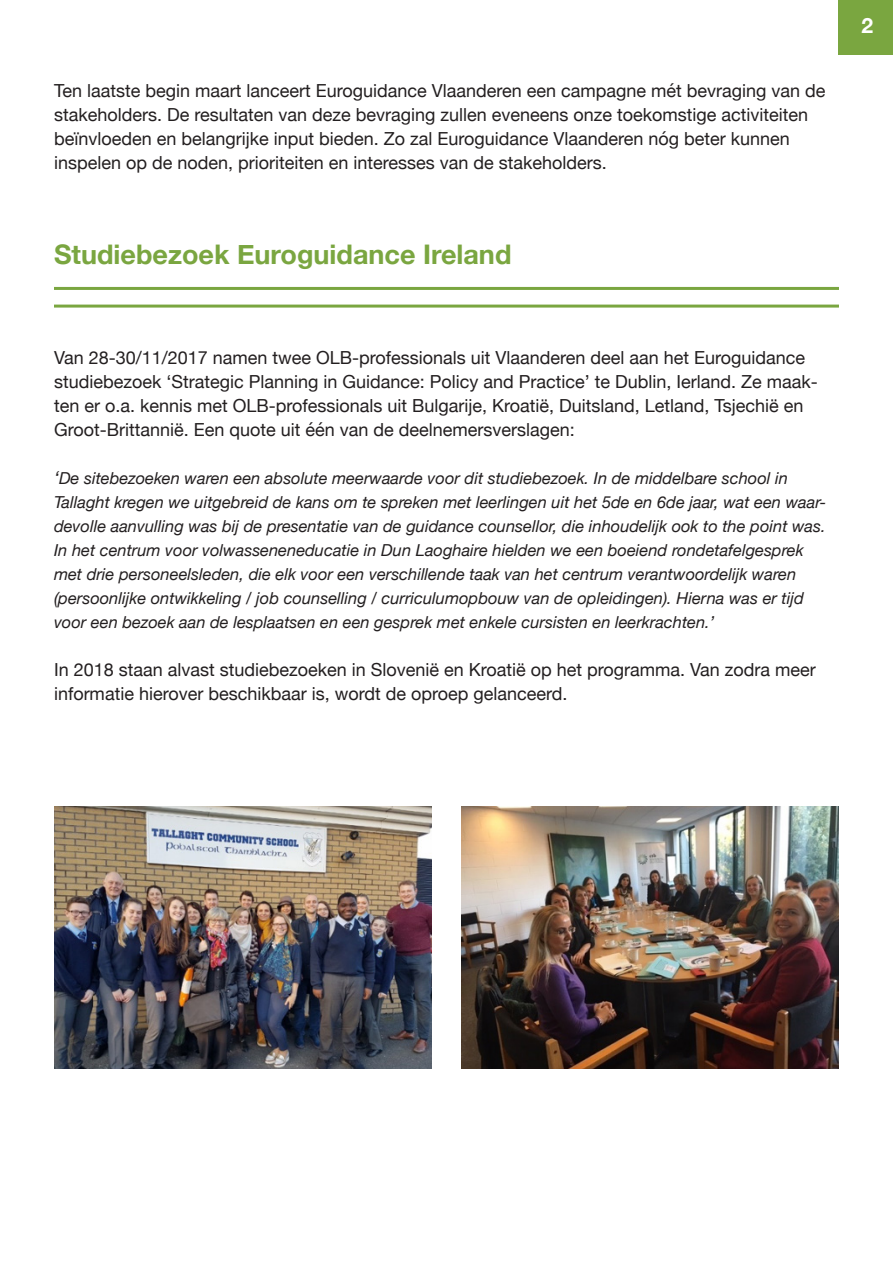
<style>
.page{position:relative;width:893px;height:1263px;background:#fff}
.page>*{position:absolute;margin:0;border:0;box-sizing:border-box;transform-origin:0 0}
.t1{font:700 27px "Helvetica Neue";color:#7aa640}
.t2{font:700 21px "Helvetica Neue";color:#fff}
.t3{font:18px/24px "Helvetica Neue";color:#231f20}
.t4{font:italic 16.5px/24px "Helvetica Neue";color:#231f20}
.s1{font-size:18px}
</style>
<div class="page">
<hr style="left:54px;top:287px;width:785px;height:3px;background:#7aa640">
<hr style="left:54px;top:305px;width:785px;height:3px;background:#7aa640">
<img style="left:54px;top:806px;width:378px;height:262px">
<img style="left:461px;top:806px;width:378px;height:262px">
<div style="left:839px;top:0;width:54px;height:54px;background:#7aa640"></div>
<p class="t3" style="left:54px;top:79px;width:773px">Ten laatste begin maart lanceert Euroguidance Vlaanderen een campagne mét bevraging van de stakeholders. De resultaten van deze bevraging zullen eveneens onze toekomstige activiteiten beïnvloeden en belangrijke input bieden. Zo zal Euroguidance Vlaanderen nóg beter kunnen inspelen op de noden, prioriteiten en interesses van de stakeholders.</p>
<p class="t1" style="left:54px;top:234px;width:459px">Studiebezoek Euroguidance Ireland</p>
<p class="t3" style="left:54px;top:347px;width:765px">Van 28-30/11/2017 namen twee OLB-professionals uit Vlaanderen deel aan het Euroguidance studiebezoek ‘Strategic Planning in Guidance: Policy and Practice’ te Dublin, Ierland. Ze maak&shy;ten er o.a. kennis met OLB-professionals uit Bulgarije, Kroatië, Duitsland, Letland, Tsjechië en Groot-Brittannië. Een quote uit één van de deelnemersverslagen:</p>
<p class="t4" style="left:54px;top:467px;width:774px"><span class="s1">‘</span>De sitebezoeken waren een absolute meerwaarde voor dit studiebezoek. In de middelbare school in Tallaght kregen we uitgebreid de kans om te spreken met leerlingen uit het 5de en 6de jaar, wat een waar&shy;devolle aanvulling was bij de presentatie van de guidance counsellor, die inhoudelijk ook to the point was.<br>In het centrum voor volwasseneneducatie in Dun Laoghaire hielden we een boeiend rondetafelgesprek met drie personeelsleden, die elk voor een verschillende taak van het centrum verantwoordelijk waren (persoonlijke ontwikkeling / job counselling / curriculumopbouw van de opleidingen). Hierna was er tijd voor een bezoek aan de lesplaatsen en een gesprek met enkele cursisten en leerkrachten.’</p>
<p class="t3" style="left:54px;top:659px;width:763px">In 2018 staan alvast studiebezoeken in Slovenië en Kroatië op het programma. Van zodra meer informatie hierover beschikbaar is, wordt de oproep gelanceerd.</p>
<p class="t2" style="left:861px;top:9px;width:13px">2</p>
</div>
